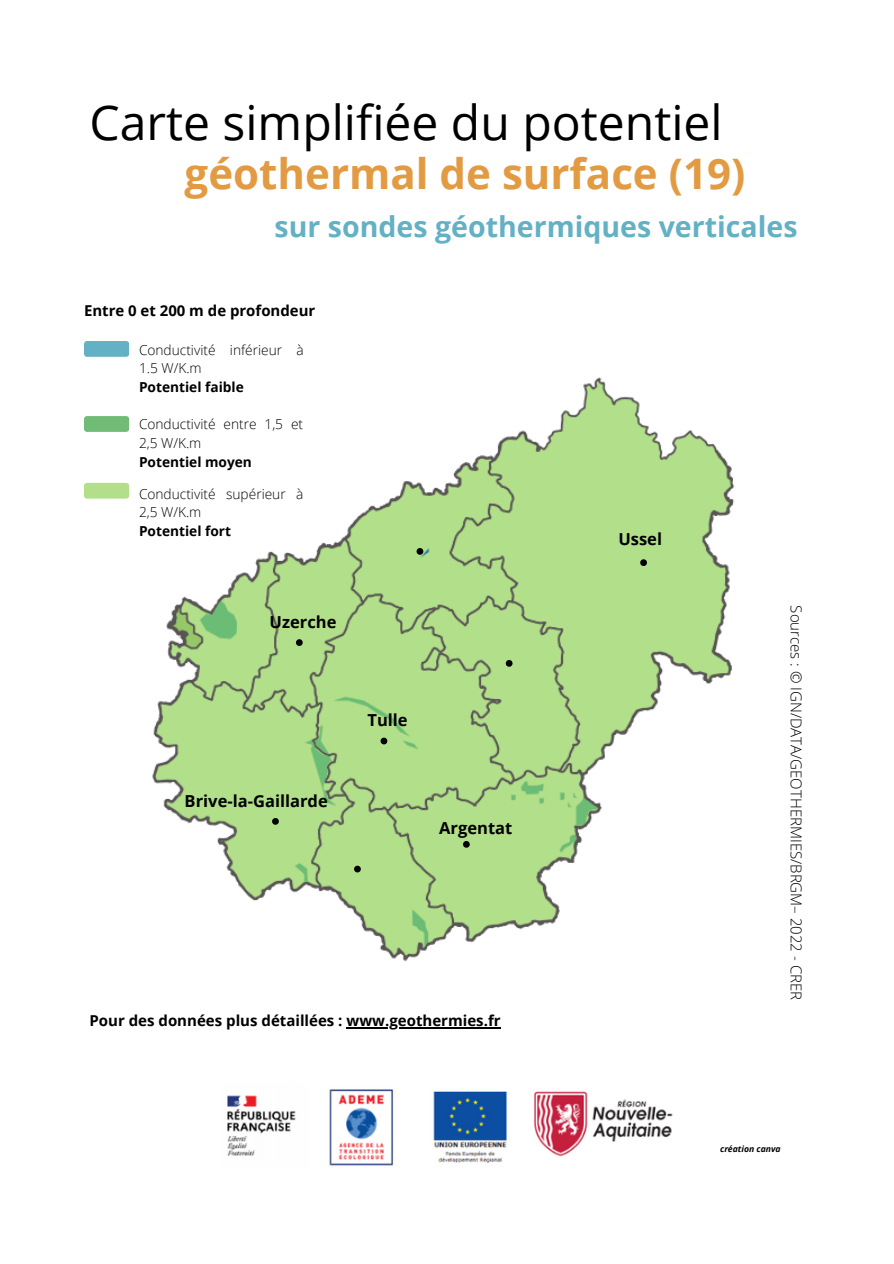
<style>
.page{position:relative;width:894px;height:1264px;background:#fff}
.page>*{position:absolute;margin:0;border:0;box-sizing:border-box;transform-origin:0 0}
.t1{font:48px "Open Sans";color:#000}
.t2{font:700 42px "Open Sans";color:#e29b42}
.t3{font:700 28.5px "Open Sans";color:#64b0c4}
.t4{font:700 16.5px "Open Sans";color:#000}
.t5{font:700 15px "Open Sans";color:#000}
.t6{font:300 15px "Open Sans";color:#000}
.t7{font:300 13.65px/18.8px "Open Sans";color:#000}
.t8{font:700 13.65px "Open Sans";color:#000}
.t9{font:italic 700 8.7px "Open Sans";color:#000}
</style>
<div class="page">
<img style="left:227px;top:1089px;width:446px;height:77px">
<img style="left:111px;top:377px;width:624px;height:585px">
<svg style="left:84px;top:483px;width:45px;height:15px"></svg>
<svg style="left:84px;top:341px;width:45px;height:16px"></svg>
<svg style="left:84px;top:416px;width:45px;height:16px"></svg>
<svg style="left:640px;top:559px;width:6px;height:7px"></svg>
<svg style="left:272px;top:818px;width:7px;height:6px"></svg>
<svg style="left:380px;top:737px;width:7px;height:7px"></svg>
<svg style="left:296px;top:639px;width:6px;height:7px"></svg>
<svg style="left:354px;top:865px;width:7px;height:7px"></svg>
<svg style="left:463px;top:841px;width:6px;height:6px"></svg>
<svg style="left:505px;top:660px;width:7px;height:6px"></svg>
<svg style="left:416px;top:548px;width:7px;height:7px"></svg>
<hr style="left:346px;top:1027px;width:154px;height:1px;background:#000">
<h1 class="t1" style="left:89px;top:88px;width:634px">Carte simplifiée du potentiel</h1>
<h2 class="t2" style="left:184px;top:144px;width:562px">géothermal de surface (19)</h2>
<h3 class="t3" style="left:274px;top:206px;width:524px">sur sondes géothermiques verticales</h3>
<p class="t5" style="left:84px;top:300px;width:233px">Entre 0 et 200 m de profondeur</p>
<p class="t7" style="left:139px;top:340px;width:166px">Conductivité inférieur à<br>1.5 W/K.m</p>
<p class="t8" style="left:139px;top:377px;width:106px">Potentiel faible</p>
<p class="t7" style="left:139px;top:415px;width:165px">Conductivité entre 1,5 et<br>2,5 W/K.m</p>
<p class="t8" style="left:139px;top:452px;width:114px">Potentiel moyen</p>
<p class="t7" style="left:139px;top:484px;width:166px">Conductivité supérieur à<br>2,5 W/K.m</p>
<p class="t8" style="left:139px;top:521px;width:94px">Potentiel fort</p>
<p class="t4" style="left:269px;top:611px;width:68px">Uzerche</p>
<p class="t4" style="left:185px;top:789px;width:145px">Brive-la-Gaillarde</p>
<p class="t4" style="left:367px;top:708px;width:42px">Tulle</p>
<p class="t4" style="left:439px;top:816px;width:75px">Argentat</p>
<p class="t5" style="left:89px;top:1010px;width:412px">Pour des données plus détaillées : www.geothermies.fr</p>
<p class="t4" style="left:618px;top:527px;width:45px">Ussel</p>
<p class="t6" style="left:806px;top:605px;width:396px;rotate:90deg">Sources : © IGN/DATA/GEOTHERMIES/BRGM– 2022 - CRER</p>
<p class="t9" style="left:720px;top:1142px;width:62px">création canva</p>
</div>
